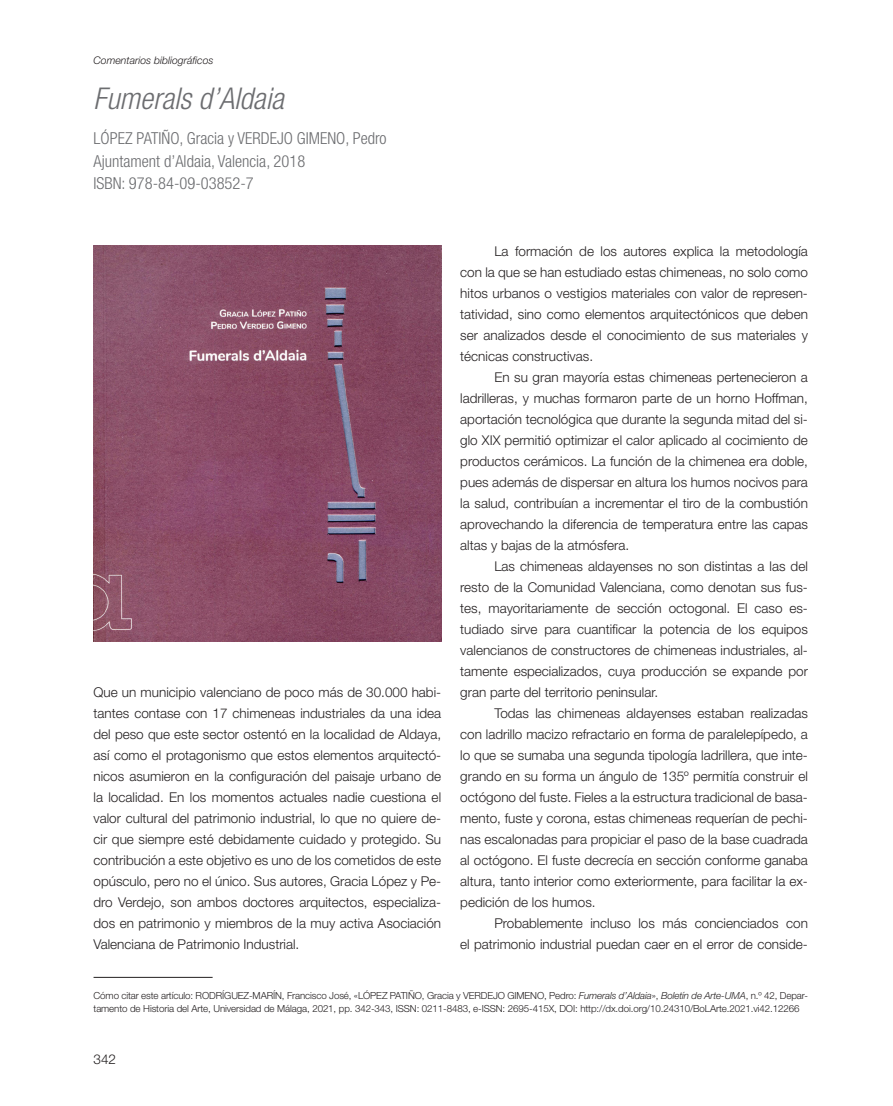
<style>
.page{position:relative;width:893px;height:1106px;background:#fff}
.page>*{position:absolute;margin:0;border:0;box-sizing:border-box;transform-origin:0 0}
.t1{font:italic 300 condensed 30px "Helvetica Neue LT Std";color:#6c6d70}
.t2{font:300 condensed 16.5px/22.5px "Helvetica Neue LT Std";color:#6c6d70}
.t3{font:300 13.5px/21px "Helvetica Neue LT Std";color:#231f20;text-align:justify}
.t4{font:italic 300 10.5px "Helvetica Neue LT Std";color:#231f20}
.t5{font:300 9.75px/13.5px "Helvetica Neue LT Std";letter-spacing:-.01em;color:#231f20}
.s1{font-style:italic}
</style>
<div class="page">
<hr style="left:94px;top:977px;width:119px;height:1px;background:#231f20">
<img style="left:94px;top:245px;width:347px;height:396px">
<p class="t4" style="left:94px;top:54px;width:121px">Comentarios bibliográficos</p>
<h1 class="t1" style="left:94px;top:81px;width:192px">Fumerals d’Aldaia</h1>
<p class="t2" style="left:94px;top:127px;width:295px">LÓPEZ PATIÑO, Gracia y VERDEJO GIMENO, Pedro<br>Ajuntament d’Aldaia, Valencia, 2018<br>ISBN: 978-84-09-03852-7</p>
<p class="t3" style="left:94px;top:681px;width:349px">Que un municipio valenciano de poco más de 30.000 habi&shy;tantes contase con 17 chimeneas industriales da una idea del peso que este sector ostentó en la localidad de Aldaya, así como el protagonismo que estos elementos arquitectó&shy;nicos asumieron en la configuración del paisaje urbano de la localidad. En los momentos actuales nadie cuestiona el valor cultural del patrimonio industrial, lo que no quiere de&shy;cir que siempre esté debidamente cuidado y protegido. Su contribución a este objetivo es uno de los cometidos de este opúsculo, pero no el único. Sus autores, Gracia López y Pe&shy;dro Verdejo, son ambos doctores arquitectos, especializa&shy;dos en patrimonio y miembros de la muy activa Asociación Valenciana de Patrimonio Industrial.</p>
<p class="t3" style="left:460px;top:240px;width:349px;text-indent:34px">La formación de los autores explica la metodología con la que se han estudiado estas chimeneas, no solo como hitos urbanos o vestigios materiales con valor de represen&shy;tatividad, sino como elementos arquitectónicos que deben ser analizados desde el conocimiento de sus materiales y técnicas constructivas.</p>
<p class="t3" style="left:460px;top:366px;width:349px;text-indent:34px">En su gran mayoría estas chimeneas pertenecieron a ladrilleras, y muchas formaron parte de un horno Hoffman, aportación tecnológica que durante la segunda mitad del si&shy;glo XIX permitió optimizar el calor aplicado al cocimiento de productos cerámicos. La función de la chimenea era doble, pues además de dispersar en altura los humos nocivos para la salud, contribuían a incrementar el tiro de la combustión aprovechando la diferencia de temperatura entre las capas altas y bajas de la atmósfera.</p>
<p class="t3" style="left:460px;top:555px;width:349px;text-indent:34px">Las chimeneas aldayenses no son distintas a las del resto de la Comunidad Valenciana, como denotan sus fus&shy;tes, mayoritariamente de sección octogonal. El caso es&shy;tudiado sirve para cuantificar la potencia de los equipos valencianos de constructores de chimeneas industriales, al&shy;tamente especializados, cuya producción se expande por gran parte del territorio peninsular.</p>
<p class="t3" style="left:460px;top:702px;width:349px;text-indent:34px">Todas las chimeneas aldayenses estaban realizadas con ladrillo macizo refractario en forma de paralelepípedo, a lo que se sumaba una segunda tipología ladrillera, que inte&shy;grando en su forma un ángulo de 135º permitía construir el octógono del fuste. Fieles a la estructura tradicional de basa&shy;mento, fuste y corona, estas chimeneas requerían de pechi&shy;nas escalonadas para propiciar el paso de la base cuadrada al octógono. El fuste decrecía en sección conforme ganaba altura, tanto interior como exteriormente, para facilitar la ex&shy;pedición de los humos.</p>
<p class="t3" style="left:460px;top:912px;width:349px;text-align:right">Probablemente incluso los más concienciados con<br>el patrimonio industrial puedan caer en el error de conside-</p>
<p class="t5" style="left:94px;top:988px;width:716px">Cómo citar este artículo: RODRÍGUEZ-MARÍN, Francisco José, «LÓPEZ PATIÑO, Gracia y VERDEJO GIMENO, Pedro: <span class="s1">Fumerals d’Aldaia</span>», <span class="s1">Boletín de Arte-UMA</span>, n.º 42, Depar&shy;tamento de Historia del Arte, Universidad de Málaga, 2021, pp. 342-343, ISSN: 0211-8483, e-ISSN: 2695-415X, DOI: http://dx.doi.org/10.24310/BoLArte.2021.vi42.12266</p>
<p class="t3" style="left:94px;top:1048px;width:24px">342</p>
</div>
